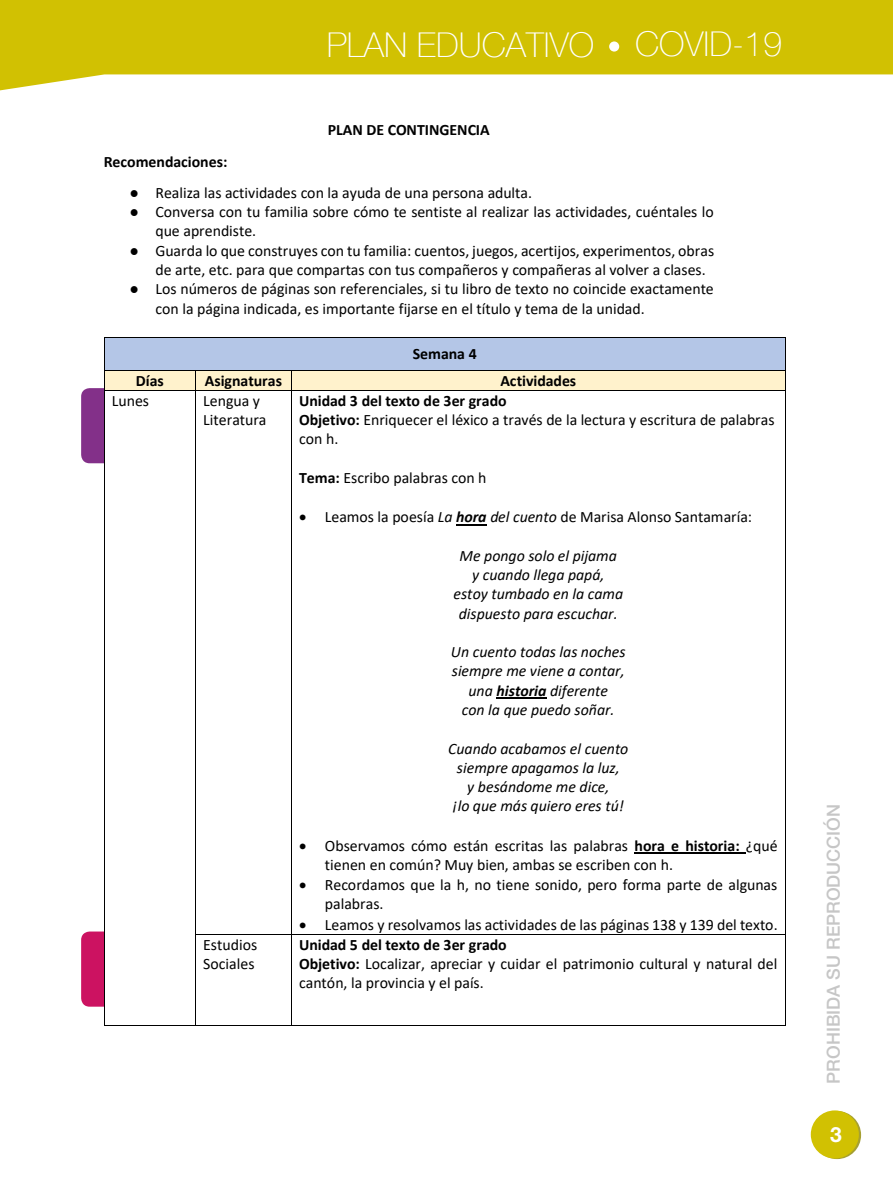
<style>
.page{position:relative;width:893px;height:1191px;background:#fff}
.page>*{position:absolute;margin:0;border:0;box-sizing:border-box;transform-origin:0 0}
.t1{font:100 34.2px "Helvetica Neue";color:#fff}
.t2{font:700 21px "Helvetica Neue LT Std";color:#fff}
.t3{font:500 18px "Helvetica Neue LT Std";color:#c6c6c6}
.t4{font:15.9px/19.4px "Calibri";color:#000}
.t5{font:italic 15.9px/19.4px "Calibri";color:#000;text-align:center}
.t6{font:700 15.9px "Calibri";color:#000}
.s1{font-weight:700}
.s2{font-style:italic}
.s3{font-weight:700;font-style:italic}
</style>
<div class="page">
<svg style="left:0;top:0;width:893px;height:91px;fill:#d1c102"></svg>
<div style="left:609px;top:41px;width:10px;height:11px;background:#fff;border-radius:50%"></div>
<svg style="left:813px;top:1111px;width:48px;height:48px"></svg>
<div style="left:811px;top:1110px;width:48px;height:48px;background:#d1c102;border-radius:50%"></div>
<div style="left:81px;top:388px;width:41px;height:75px;background:#833089;border-radius:9px"></div>
<div style="left:81px;top:931px;width:41px;height:75px;background:#cc1261;border-radius:9px"></div>
<div style="left:104px;top:388px;width:32px;height:77px;background:#fff"></div>
<div style="left:104px;top:927px;width:32px;height:81px;background:#fff"></div>
<div style="left:104px;top:338px;width:681px;height:32px;background:#b4c6e7"></div>
<hr style="left:104px;top:337px;width:681px;height:1px;background:#000">
<hr style="left:104px;top:338px;width:1px;height:32px;background:#000">
<hr style="left:785px;top:338px;width:1px;height:32px;background:#000">
<div style="left:104px;top:371px;width:91px;height:19px;background:#fff2cc"></div>
<div style="left:196px;top:371px;width:95px;height:19px;background:#fff2cc"></div>
<div style="left:292px;top:371px;width:493px;height:19px;background:#fff2cc"></div>
<hr style="left:104px;top:370px;width:91px;height:1px;background:#000">
<hr style="left:196px;top:370px;width:95px;height:1px;background:#000">
<hr style="left:292px;top:370px;width:493px;height:1px;background:#000">
<hr style="left:456px;top:524px;width:31px;height:1px;background:#000">
<hr style="left:496px;top:697px;width:50px;height:1px;background:#000">
<hr style="left:635px;top:852px;width:111px;height:1px;background:#000">
<svg style="left:104px;top:371px;width:1px;height:19px"></svg>
<hr style="left:104px;top:390px;width:91px;height:1px;background:#000">
<svg style="left:195px;top:370px;width:1px;height:21px"></svg>
<hr style="left:196px;top:390px;width:95px;height:1px;background:#000">
<svg style="left:291px;top:370px;width:1px;height:21px"></svg>
<hr style="left:292px;top:390px;width:493px;height:1px;background:#000">
<svg style="left:785px;top:370px;width:1px;height:21px"></svg>
<hr style="left:104px;top:391px;width:1px;height:543px;background:#000">
<hr style="left:195px;top:391px;width:1px;height:543px;background:#000">
<hr style="left:291px;top:391px;width:1px;height:543px;background:#000">
<hr style="left:785px;top:391px;width:1px;height:543px;background:#000">
<hr style="left:196px;top:934px;width:95px;height:1px;background:#000">
<hr style="left:292px;top:934px;width:493px;height:1px;background:#000">
<hr style="left:104px;top:934px;width:1px;height:91px;background:#000">
<hr style="left:104px;top:1025px;width:91px;height:1px;background:#000">
<hr style="left:195px;top:934px;width:1px;height:91px;background:#000">
<hr style="left:196px;top:1025px;width:95px;height:1px;background:#000">
<hr style="left:291px;top:934px;width:1px;height:91px;background:#000">
<hr style="left:292px;top:1025px;width:493px;height:1px;background:#000">
<hr style="left:785px;top:934px;width:1px;height:91px;background:#000">
<h1 class="t1" style="left:327px;top:19px;width:457px">PLAN EDUCATIVO COVID-19</h1>
<p class="t6" style="left:328px;top:118px;width:164px">PLAN DE CONTINGENCIA</p>
<p class="t6" style="left:104px;top:151px;width:125px">Recomendaciones:</p>
<p class="t4" style="left:130px;top:182px;width:404px">● Realiza las actividades con la ayuda de una persona adulta.</p>
<p class="t4" style="left:155px;top:202px;width:560px;text-indent:-26px">● Conversa con tu familia sobre cómo te sentiste al realizar las actividades, cuéntales lo que aprendiste.</p>
<p class="t4" style="left:155px;top:240px;width:560px;text-indent:-26px">● Guarda lo que construyes con tu familia: cuentos, juegos, acertijos, experimentos, obras de arte, etc. para que compartas con tus compañeros y compañeras al volver a clases.</p>
<p class="t4" style="left:155px;top:279px;width:560px;text-indent:-26px">● Los números de páginas son referenciales, si tu libro de texto no coincide exactamente con la página indicada, es importante fijarse en el título y tema de la unidad.</p>
<p class="t6" style="left:413px;top:343px;width:66px">Semana 4</p>
<p class="t6" style="left:136px;top:369px;width:29px">Días</p>
<p class="t6" style="left:205px;top:369px;width:79px">Asignaturas</p>
<p class="t6" style="left:500px;top:369px;width:77px">Actividades</p>
<p class="t4" style="left:112px;top:390px;width:39px">Lunes</p>
<p class="t4" style="left:203px;top:390px;width:65px">Lengua y<br>Literatura</p>
<p class="t4" style="left:299px;top:390px;width:477px"><span class="s1">Unidad 3 del texto de 3er grado<br>Objetivo:</span> Enriquecer el léxico a través de la lectura y escritura de palabras con h.</p>
<p class="t4" style="left:299px;top:467px;width:189px"><span class="s1">Tema:</span> Escribo palabras con h</p>
<p class="t4" style="left:299px;top:507px;width:454px">• Leamos la poesía <span class="s2">La</span> <span class="s3">hora</span> <span class="s2">del cuento</span> de Marisa Alonso Santamaría:</p>
<p class="t5" style="left:454px;top:545px;width:171px">Me pongo solo el pijama<br>y cuando llega papá, estoy tumbado en la cama dispuesto para escuchar.</p>
<p class="t5" style="left:451px;top:641px;width:176px">Un cuento todas las noches siempre me viene a contar, una <span class="s1">historia</span> diferente<br>con la que puedo soñar.</p>
<p class="t5" style="left:448px;top:738px;width:182px">Cuando acabamos el cuento siempre apagamos la luz,<br>y besándome me dice,<br>¡lo que más quiero eres tú!</p>
<p class="t4" style="left:325px;top:835px;width:454px;text-indent:-26px">• Observamos cómo están escritas las palabras <span class="s1">hora e historia:</span> ¿qué tienen en común? Muy bien, ambas se escriben con h.</p>
<p class="t4" style="left:325px;top:874px;width:454px;text-indent:-26px">• Recordamos que la h, no tiene sonido, pero forma parte de algunas palabras.</p>
<p class="t4" style="left:299px;top:914px;width:480px">• Leamos y resolvamos las actividades de las páginas 138 y 139 del texto.</p>
<p class="t4" style="left:203px;top:934px;width:56px">Estudios<br>Sociales</p>
<p class="t4" style="left:299px;top:934px;width:480px"><span class="s1">Unidad 5 del texto de 3er grado<br>Objetivo:</span> Localizar, apreciar y cuidar el patrimonio cultural y natural del cantón, la provincia y el país.</p>
<p class="t3" style="left:823px;top:1083px;width:281px;rotate:-90deg">PROHIBIDA SU REPRODUCCIÓN</p>
<h2 class="t2" style="left:830px;top:1121px;width:13px">3</h2>
</div>
